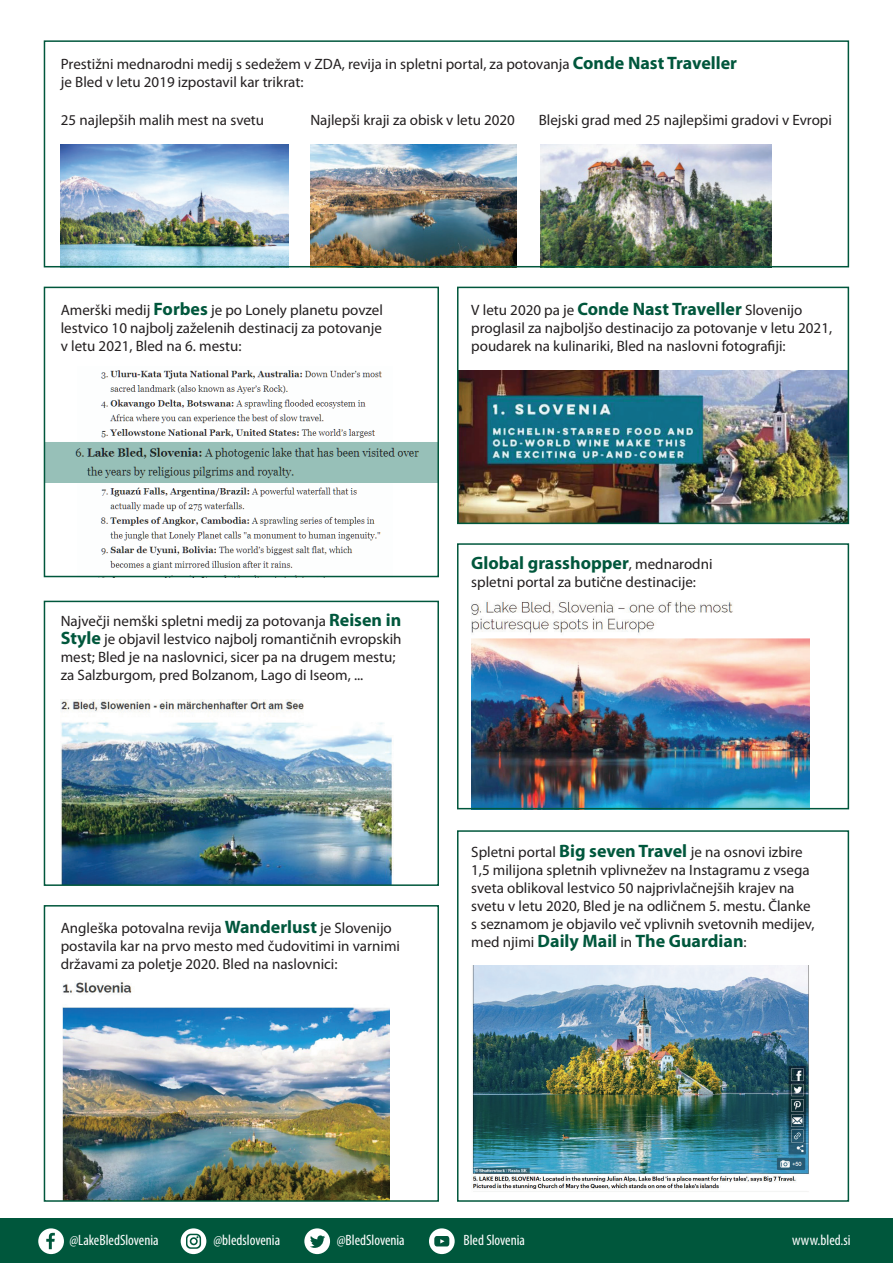
<style>
.page{position:relative;width:893px;height:1263px;background:#fff}
.page>*{position:absolute;margin:0;border:0;box-sizing:border-box;transform-origin:0 0}
.t1{font:700 18px "Myriad Pro";color:#00573c}
.t2{font:15px/18px "Myriad Pro";color:#231f20}
.t3{font:condensed 15px "Myriad Pro";color:#fff}
.s1{font-weight:700;font-size:18px;color:#00573c}
.s2{font-weight:400;font-size:15px;color:#231f20}
</style>
<div class="page">
<img style="left:460px;top:371px;width:386px;height:150px">
<div style="left:457px;top:287px;width:392px;height:237px;border:2px solid #00573c"></div>
<img style="left:471px;top:601px;width:338px;height:205px">
<img style="left:62px;top:980px;width:327px;height:219px">
<img style="left:60px;top:699px;width:332px;height:184px">
<img style="left:77px;top:370px;width:316px;height:200px">
<img style="left:61px;top:144px;width:228px;height:120px">
<img style="left:540px;top:144px;width:231px;height:120px">
<img style="left:310px;top:144px;width:207px;height:120px">
<div style="left:44px;top:905px;width:395px;height:297px;border:2px solid #00573c"></div>
<div style="left:44px;top:601px;width:395px;height:285px;border:2px solid #00573c"></div>
<div style="left:44px;top:40px;width:805px;height:227px;border:2px solid #00573c"></div>
<div style="left:457px;top:543px;width:392px;height:266px;border:2px solid #00573c"></div>
<div style="left:457px;top:830px;width:392px;height:372px;border:2px solid #00573c"></div>
<img style="left:47px;top:442px;width:389px;height:40px">
<div style="left:44px;top:287px;width:395px;height:290px;border:2px solid #00573c"></div>
<img style="left:472px;top:965px;width:337px;height:227px">
<div style="left:0;top:1218px;width:893px;height:45px;background:#00573c"></div>
<div style="left:38px;top:1228px;width:26px;height:26px;background:#fff;border-radius:50%"></div>
<svg style="left:46px;top:1233px;width:9px;height:16px"></svg>
<div style="left:181px;top:1228px;width:25px;height:26px;background:#fff;border-radius:50%"></div>
<svg style="left:186px;top:1234px;width:15px;height:15px"></svg>
<div style="left:304px;top:1228px;width:26px;height:26px;background:#fff;border-radius:50%"></div>
<svg style="left:310px;top:1235px;width:15px;height:13px"></svg>
<svg style="left:429px;top:1228px;width:26px;height:26px"></svg>
<svg style="left:434px;top:1236px;width:15px;height:10px"></svg>
<p class="t2" style="left:61px;top:55px;width:678px">Prestižni mednarodni medij s sedežem v ZDA, revija in spletni portal, za potovanja <span class="s1">Conde Nast Traveller </span>je Bled v letu 2019 izpostavil kar trikrat:</p>
<p class="t2" style="left:61px;top:111px;width:205px">25 najlepših malih mest na svetu</p>
<p class="t2" style="left:310px;top:111px;width:206px">Najlepši kraji za obisk v letu 2020</p>
<p class="t2" style="left:539px;top:111px;width:295px">Blejski grad med 25 najlepšimi gradovi v Evropi</p>
<p class="t2" style="left:61px;top:301px;width:324px;text-align:justify">Amerški medij <span class="s1">Forbes</span> je po Lonely planetu povzel lestvico 10 najbolj zaželenih destinacij za potovanje v letu 2021, Bled na 6. mestu:</p>
<p class="t2" style="left:471px;top:301px;width:362px">V letu 2020 pa je <span class="s1">Conde Nast Traveller</span> Slovenijo proglasil za najboljšo destinacijo za potovanje v letu 2021, poudarek na kulinariki, Bled na naslovni fotografiji:</p>
<p class="t2" style="left:61px;top:612px;width:342px">Največji nemški spletni medij za potovanja <span class="s1">Reisen in Style</span> je objavil lestvico najbolj romantičnih evropskih mest; Bled je na naslovnici, sicer pa na drugem mestu; za Salzburgom, pred Bolzanom, Lago di Iseom, ...</p>
<p class="t2" style="left:61px;top:919px;width:341px">Angleška potovalna revija <span class="s1">Wanderlust</span> je Slovenijo postavila kar na prvo mesto med čudovitimi in varnimi državami za poletje 2020. Bled na naslovnici:</p>
<p class="t1" style="left:471px;top:552px;width:243px">Global grasshopper<span class="s2">, mednarodni</span></p>
<p class="t2" style="left:471px;top:573px;width:226px">spletni portal za butične destinacije:</p>
<p class="t2" style="left:471px;top:842px;width:345px">Spletni portal <span class="s1">Big seven Travel</span> je na osnovi izbire 1,5 milijona spletnih vplivnežev na Instagramu z vsega sveta oblikoval lestvico 50 najprivlačnejših krajev na svetu v letu 2020, Bled je na odličnem 5. mestu. Članke s seznamom je objavilo več vplivnih svetovnih medijev,</p>
<p class="t1" style="left:471px;top:929px;width:277px"><span class="s2">med njimi</span> Daily Mail <span class="s2">in</span> The Guardian<span class="s2">:</span></p>
<p class="t3" style="left:69px;top:1231px;width:91px">@LakeBledSlovenia</p>
<p class="t3" style="left:213px;top:1231px;width:68px">@bledslovenia</p>
<p class="t3" style="left:337px;top:1231px;width:70px">@BledSlovenia</p>
<p class="t3" style="left:463px;top:1231px;width:63px">Bled Slovenia</p>
<p class="t3" style="left:792px;top:1231px;width:60px">www.bled.si</p>
</div>
